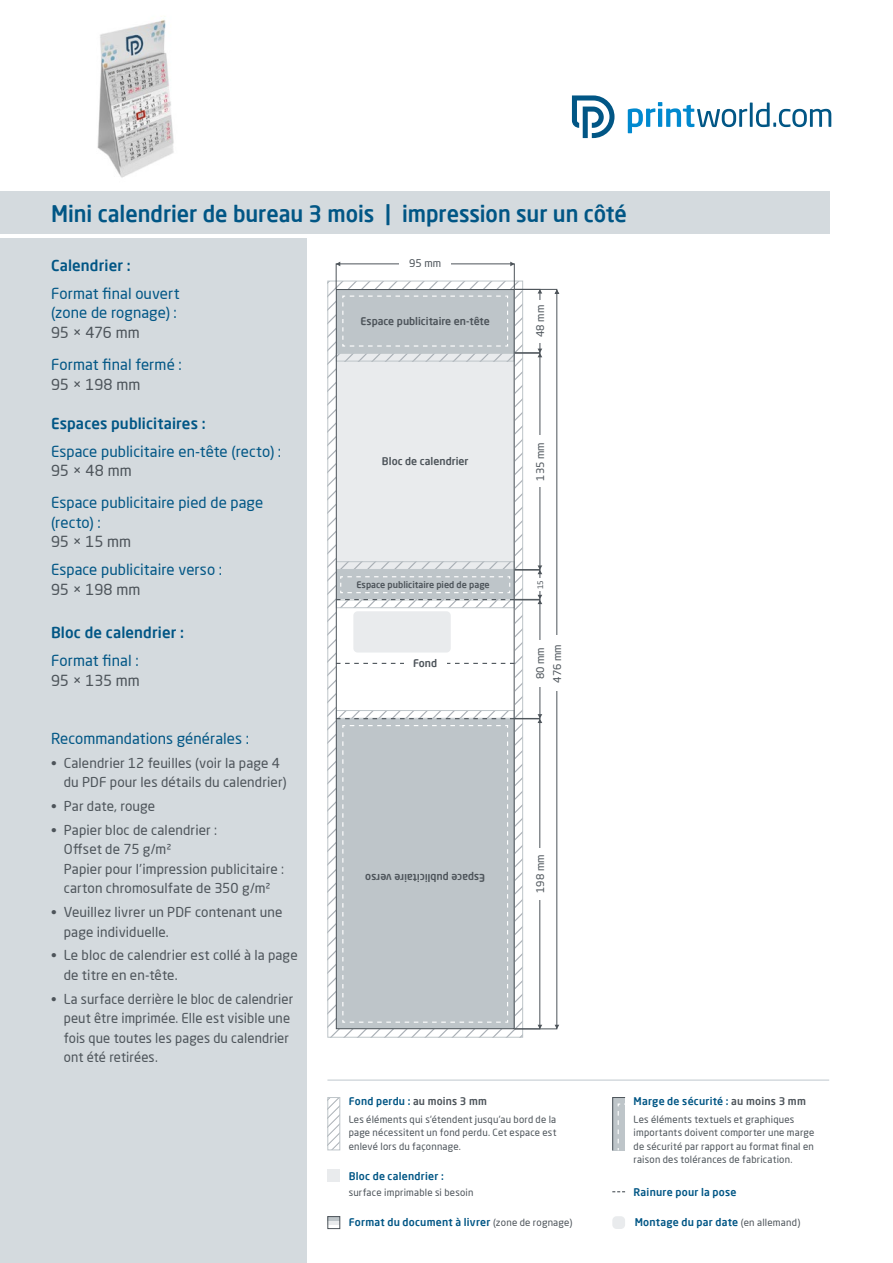
<style>
.page{position:relative;width:893px;height:1263px;background:#fff}
.page>*{position:absolute;margin:0;border:0;box-sizing:border-box;transform-origin:0 0}
.t1{font:500 22.5px "Neo Sans Pro";color:#015685;scale:.96 1}
.t2{font:15px/19.5px "Neo Sans Pro";letter-spacing:.005em;color:#015685}
.t3{font:500 15px "Neo Sans Pro";letter-spacing:.01em;color:#015685}
.t4{font:15px "Neo Sans Pro";letter-spacing:-.01em;color:#4d545a}
.t5{font:13.5px/19.5px "Neo Sans Pro";letter-spacing:.01em;color:#4d545a}
.t6{font:500 10.5px "Neo Sans Pro";letter-spacing:.025em;color:#015685}
.t7{font:500 10.5px "Neo Sans Pro";color:#4d545a}
.t8{font:10.5px "Neo Sans Pro";color:#4d545a}
.t9{font:9.75px/13.5px "Neo Sans Pro";letter-spacing:.025em;color:#4d545a;text-align:justify}
.t10{font:500 9px "Neo Sans Pro";color:#4d545a}
.t11{font:7.5px "Neo Sans Pro";color:#4d545a}
.s1{color:#4d545a}
.s2{font-weight:400;font-size:9.75px;color:#4d545a}
</style>
<div class="page">
<svg style="left:628px;top:102px;width:203px;height:31px"></svg>
<svg style="left:572px;top:96px;width:42px;height:42px"></svg>
<div style="left:0;top:238px;width:306px;height:1025px;background:#d4dade"></div>
<div style="left:0;top:191px;width:829px;height:43px;background:#d4dade"></div>
<svg style="left:329px;top:1099px;width:9px;height:49px"></svg>
<div style="left:327px;top:1097px;width:13px;height:53px;border:1px solid #bec5c9"></div>
<svg style="left:612px;top:1097px;width:14px;height:54px"></svg>
<div style="left:327px;top:1220px;width:13px;height:5px;background:#e9ebed"></div>
<hr style="left:327px;top:1216px;width:13px;height:4px;background:#bec5c9">
<div style="left:327px;top:1216px;width:13px;height:13px;border:1px solid #4d545a"></div>
<div style="left:327px;top:1169px;width:13px;height:13px;background:#e9ebed"></div>
<hr style="left:327px;top:1079px;width:502px;height:2px;background:#d4dade">
<div style="left:514px;top:289px;width:26px;height:64px;border:1px solid #4d545a"></div>
<div style="left:514px;top:570px;width:26px;height:30px;border:1px solid #4d545a"></div>
<div style="left:514px;top:719px;width:26px;height:310px;border:1px solid #4d545a"></div>
<svg style="left:538px;top:349px;width:4px;height:8px"></svg>
<svg style="left:538px;top:595px;width:4px;height:9px"></svg>
<svg style="left:538px;top:565px;width:4px;height:9px"></svg>
<svg style="left:538px;top:714px;width:4px;height:9px"></svg>
<div style="left:536px;top:300px;width:8px;height:42px;background:#fff"></div>
<div style="left:536px;top:578px;width:8px;height:13px;background:#fff"></div>
<div style="left:536px;top:848px;width:8px;height:51px;background:#fff"></div>
<svg style="left:336px;top:262px;width:4px;height:4px"></svg>
<svg style="left:510px;top:262px;width:5px;height:4px"></svg>
<svg style="left:328px;top:281px;width:195px;height:756px"></svg>
<div style="left:514px;top:289px;width:43px;height:740px;border:1px solid #4d545a"></div>
<svg style="left:555px;top:290px;width:4px;height:4px"></svg>
<svg style="left:555px;top:1025px;width:4px;height:4px"></svg>
<div style="left:553px;top:636px;width:8px;height:55px;background:#fff"></div>
<img style="left:97px;top:19px;width:77px;height:159px">
<div style="left:404px;top:659px;width:42px;height:9px;background:#fff"></div>
<div style="left:353px;top:611px;width:98px;height:41px;background:#e9ebed;border-radius:4px"></div>
<div style="left:612px;top:1216px;width:13px;height:13px;background:#e9ebed;border-radius:4px"></div>
<h1 class="t1" style="left:51px;top:200px;width:601px">Mini calendrier de bureau 3 mois | impression sur un côté</h1>
<p class="t3" style="left:51px;top:256px;width:81px">Calendrier :</p>
<p class="t2" style="left:51px;top:283px;width:130px">Format final ouvert (zone de rognage) :</p>
<p class="t4" style="left:51px;top:323px;width:90px">95 × 476 mm</p>
<p class="t2" style="left:51px;top:355px;width:132px">Format final fermé :</p>
<p class="t4" style="left:51px;top:375px;width:91px">95 × 198 mm</p>
<p class="t3" style="left:51px;top:414px;width:156px">Espaces publicitaires :</p>
<p class="t2" style="left:51px;top:441px;width:232px">Espace publicitaire en-tête (recto) :</p>
<p class="t4" style="left:51px;top:461px;width:82px">95 × 48 mm</p>
<p class="t2" style="left:51px;top:493px;width:214px">Espace publicitaire pied de page (recto) :</p>
<p class="t4" style="left:51px;top:533px;width:82px">95 × 15 mm</p>
<p class="t2" style="left:51px;top:560px;width:173px">Espace publicitaire verso :</p>
<p class="t4" style="left:51px;top:580px;width:91px">95 × 198 mm</p>
<p class="t3" style="left:51px;top:623px;width:135px">Bloc de calendrier :</p>
<p class="t2" style="left:51px;top:651px;width:89px">Format final :</p>
<p class="t4" style="left:51px;top:671px;width:90px">95 × 135 mm</p>
<p class="t2" style="left:51px;top:729px;width:200px">Recommandations générales :</p>
<p class="t5" style="left:64px;top:753px;width:224px;text-indent:-13px">• Calendrier 12 feuilles (voir la page 4 du PDF pour les détails du calendrier)</p>
<p class="t5" style="left:51px;top:796px;width:106px">• Par date, rouge</p>
<p class="t5" style="left:64px;top:820px;width:222px;text-indent:-13px">• Papier bloc de calendrier :<br>Offset de 75 g/m²<br>Papier pour l’impression publicitaire : carton chromosulfate de 350 g/m²</p>
<p class="t5" style="left:64px;top:902px;width:220px;text-indent:-13px">• Veuillez livrer un PDF contenant une page individuelle.</p>
<p class="t5" style="left:64px;top:945px;width:235px;text-indent:-13px">• Le bloc de calendrier est collé à la page de titre en en-tête.</p>
<p class="t5" style="left:64px;top:989px;width:231px;text-indent:-13px">• La surface derrière le bloc de calendrier peut être imprimée. Elle est visible une fois que toutes les pages du calendrier ont été retirées.</p>
<p class="t8" style="left:409px;top:257px;width:34px">95 mm</p>
<p class="t7" style="left:361px;top:315px;width:131px">Espace publicitaire en-tête</p>
<p class="t7" style="left:382px;top:455px;width:88px">Bloc de calendrier</p>
<p class="t10" style="left:356px;top:579px;width:135px">Espace publicitaire pied de page</p>
<p class="t7" style="left:413px;top:657px;width:25px">Fond</p>
<p class="t8" style="left:534px;top:337px;width:34px;rotate:-90deg">48 mm</p>
<p class="t8" style="left:534px;top:481px;width:40px;rotate:-90deg">135 mm</p>
<p class="t11" style="left:536px;top:589px;width:11px;rotate:-90deg">15</p>
<p class="t8" style="left:534px;top:679px;width:34px;rotate:-90deg">80 mm</p>
<p class="t8" style="left:551px;top:683px;width:40px;rotate:-90deg">476 mm</p>
<p class="t7" style="left:485px;top:885px;width:122px;rotate:-180deg">Espace publicitaire verso</p>
<p class="t8" style="left:534px;top:893px;width:40px;rotate:-90deg">198 mm</p>
<p class="t6" style="left:634px;top:1095px;width:174px">Marge de sécurité : <span class="s1">au moins 3 mm</span></p>
<p class="t9" style="left:634px;top:1112px;width:182px;text-align:left">Les éléments textuels et graphiques importants doivent comporter une marge de sécurité par rapport au format final en raison des tolérances de fabrication.</p>
<p class="t6" style="left:349px;top:1095px;width:140px">Fond perdu : <span class="s1">au moins 3 mm</span></p>
<p class="t9" style="left:349px;top:1112px;width:209px">Les éléments qui s’étendent jusqu’au bord de la page nécessitent un fond perdu. Cet espace est enlevé lors du façonnage.</p>
<p class="t6" style="left:349px;top:1169px;width:97px">Bloc de calendrier :</p>
<p class="t9" style="left:349px;top:1185px;width:126px">surface imprimable si besoin</p>
<p class="t6" style="left:634px;top:1185px;width:104px">Rainure pour la pose</p>
<p class="t6" style="left:349px;top:1216px;width:225px">Format du document à livrer <span class="s2">(zone de rognage)</span></p>
<p class="t6" style="left:635px;top:1216px;width:167px">Montage du par date <span class="s2">(en allemand)</span></p>
</div>
